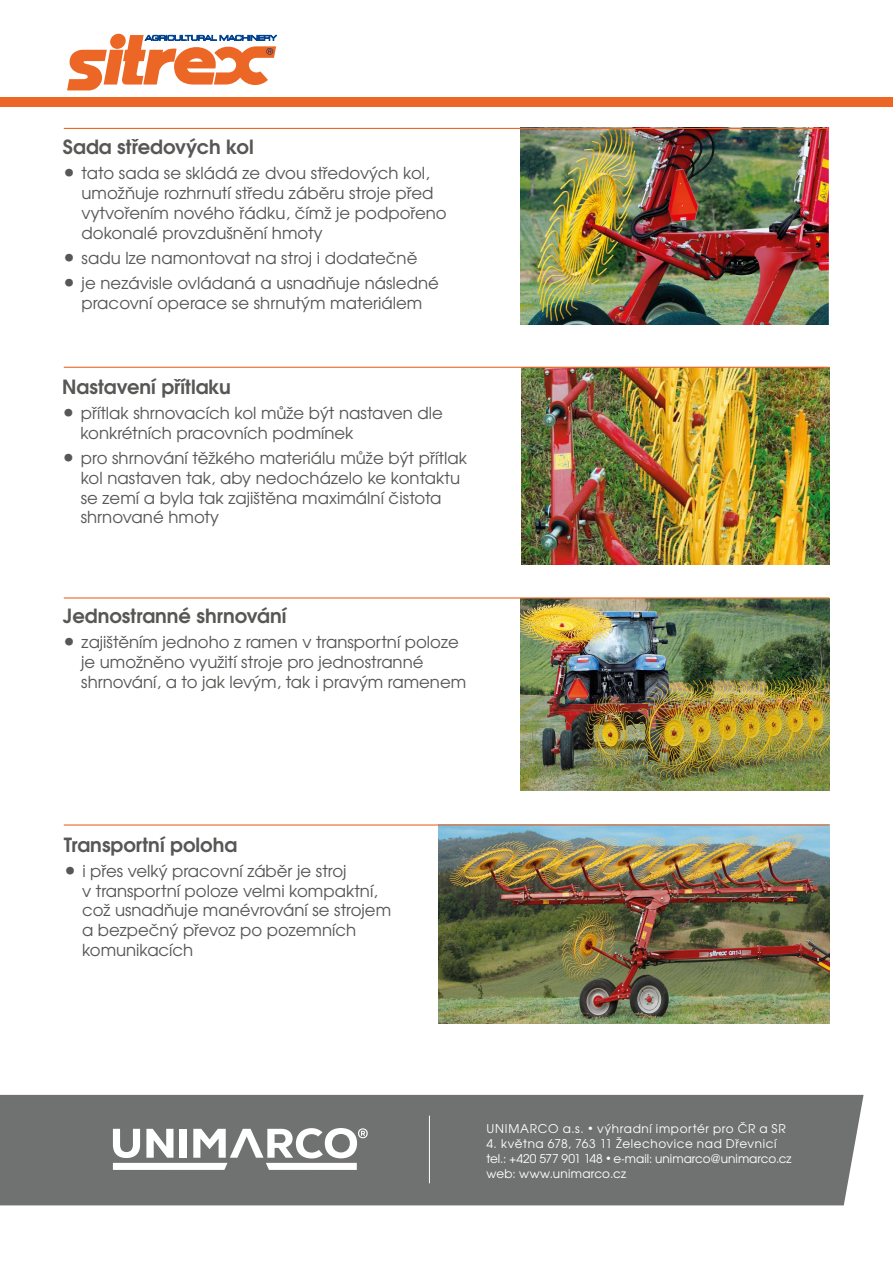
<style>
.page{position:relative;width:893px;height:1263px;background:#fff}
.page>*{position:absolute;margin:0;border:0;box-sizing:border-box;transform-origin:0 0}
.t1{font:700 19.5px "Te X Gyre Adventor";color:#575756}
.t2{font:16.5px/19.8px "Te X Gyre Adventor";color:#575756}
.t3{font:12px/15px "Te X Gyre Adventor";letter-spacing:.025em;color:#fff}
.t4{font:12px "Te X Gyre Adventor";letter-spacing:.055em;color:#fff}
.s1{font-size:21px}
.s2{font-size:9px}
</style>
<div class="page">
<div style="left:0;top:97px;width:893px;height:10px;background:#ec6725"></div>
<img style="left:520px;top:129px;width:309px;height:196px">
<img style="left:439px;top:825px;width:390px;height:198px">
<img style="left:520px;top:599px;width:309px;height:191px">
<img style="left:521px;top:368px;width:308px;height:197px">
<svg style="left:67px;top:33px;width:210px;height:58px"></svg>
<hr style="left:64px;top:128px;width:765px;height:1px;background:#ec6725">
<hr style="left:64px;top:597px;width:765px;height:1px;background:#ec6725">
<hr style="left:64px;top:367px;width:765px;height:1px;background:#ec6725">
<hr style="left:64px;top:824px;width:765px;height:1px;background:#ec6725">
<div style="left:0;top:1095px;width:864px;height:110px;background:#707271"></div>
<svg style="left:113px;top:1128px;width:255px;height:42px"></svg>
<hr style="left:429px;top:1116px;width:1px;height:67px;background:#fff">
<p class="t1" style="left:63px;top:130px;width:192px">Sada středových kol</p>
<p class="t2" style="left:81px;top:162px;width:367px;text-indent:-18px"><span class="s1">•</span> tato sada se skládá ze dvou středových kol, umožňuje rozhrnutí středu záběru stroje před vytvořením nového řádku, čímž je podpořeno dokonalé provzdušnění hmoty</p>
<p class="t2" style="left:63px;top:247px;width:356px"><span class="s1">•</span> sadu lze namontovat na stroj i dodatečně</p>
<p class="t2" style="left:63px;top:272px;width:377px;text-align:center"><span class="s1">•</span> je nezávisle ovládaná a usnadňuje následné pracovní operace se shrnutým materiálem</p>
<p class="t1" style="left:62px;top:370px;width:170px">Nastavení přítlaku</p>
<p class="t2" style="left:80px;top:402px;width:364px;text-indent:-18px"><span class="s1">•</span> přítlak shrnovacích kol může být nastaven dle konkrétních pracovních podmínek</p>
<p class="t2" style="left:81px;top:447px;width:388px;text-indent:-18px"><span class="s1">•</span> pro shrnování těžkého materiálu může být přítlak kol nastaven tak, aby nedocházelo ke kontaktu se zemí a byla tak zajištěna maximální čistota shrnované hmoty</p>
<p class="t1" style="left:63px;top:599px;width:225px">Jednostranné shrnování</p>
<p class="t2" style="left:81px;top:631px;width:386px;text-indent:-18px"><span class="s1">•</span> zajištěním jednoho z ramen v transportní poloze je umožněno využití stroje pro jednostranné shrnování, a to jak levým, tak i pravým ramenem</p>
<p class="t1" style="left:64px;top:827px;width:175px">Transportní poloha</p>
<p class="t2" style="left:82px;top:860px;width:311px;text-indent:-18px"><span class="s1">•</span> i přes velký pracovní záběr je stroj<br>v transportní poloze velmi kompaktní, což usnadňuje manévrování se strojem a bezpečný převoz po pozemních komunikacích</p>
<p class="t4" style="left:486px;top:1118px;width:301px">UNIMARCO a.s. <span class="s2">•</span> výhradní importér pro ČR a SR</p>
<p class="t3" style="left:486px;top:1135px;width:307px">4. května 678, 763 11 Želechovice nad Dřevnicí tel.: +420 577 901 148 <span class="s2">•</span> e-mail: unimarco@unimarco.cz web: www.unimarco.cz</p>
</div>
